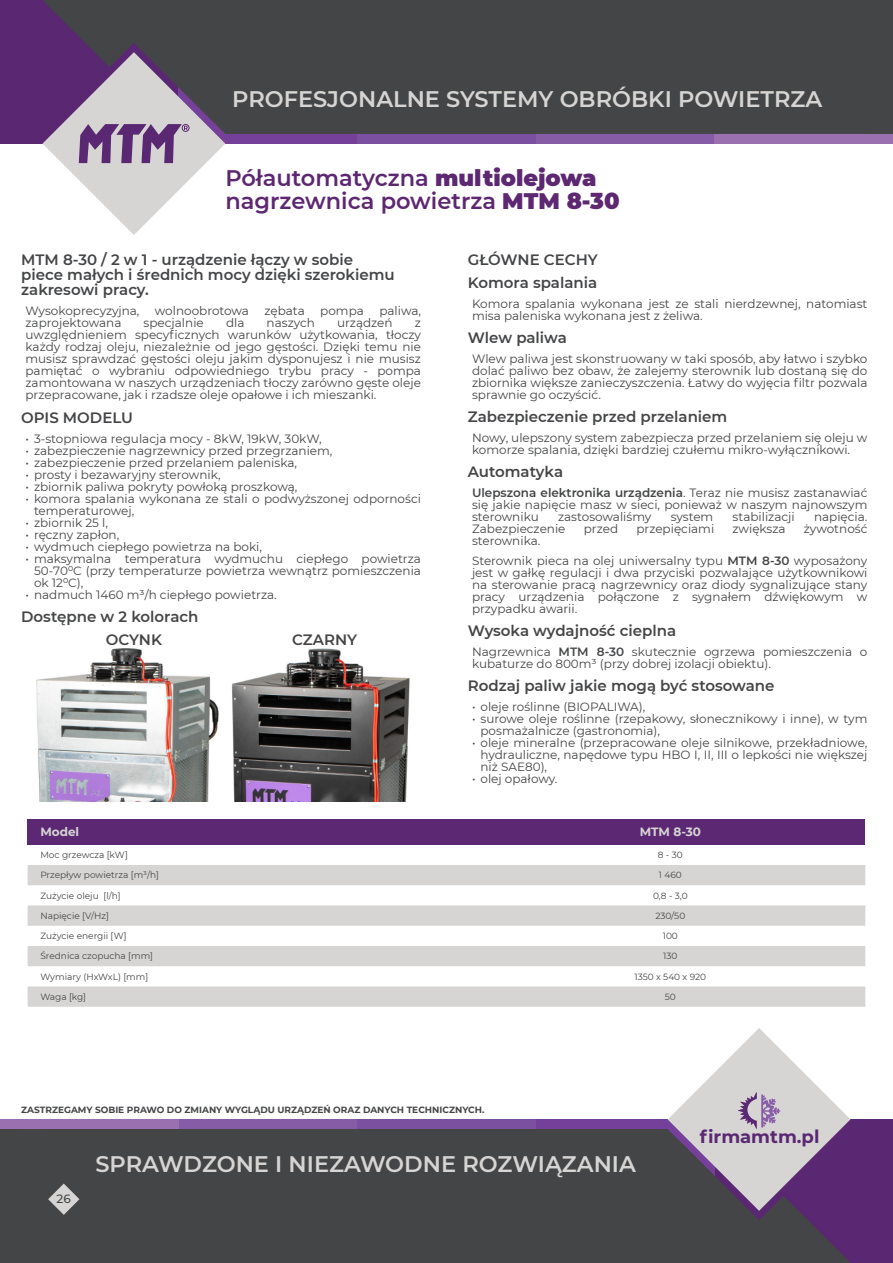
<style>
.page{position:relative;width:893px;height:1263px;background:#fff}
.page>*{position:absolute;margin:0;border:0;box-sizing:border-box;transform-origin:0 0}
.t1{font:600 22.5px "Montserrat";color:#d6d5d3}
.t2{font:600 22.5px/22.5px "Montserrat";color:#5d2772}
.t3{font:700 18px "Montserrat";color:#5a2873}
.t4{font:600 15px/15px "Montserrat";color:#444547}
.t5{font:12px/12px "Montserrat";color:#444547;text-align:justify}
.t6{font:700 12px "Montserrat";color:#d6d5d3}
.t7{font:500 12px "Montserrat";color:#444547}
.t8{font:9px "Montserrat";color:#444547}
.t9{font:700 9px "Montserrat";color:#444547}
.s1{font-weight:900}
.s2{font-weight:600}
</style>
<div class="page">
<div style="left:0;top:0;width:893px;height:144px;background:#5a2873"></div>
<div style="left:0;top:1119px;width:893px;height:144px;background:#5a2873"></div>
<div style="left:357px;top:0;width:179px;height:144px;background:#7c50a0"></div>
<div style="left:357px;top:1119px;width:179px;height:144px;background:#7c50a0"></div>
<div style="left:536px;top:0;width:178px;height:144px;background:#875ca6"></div>
<div style="left:179px;top:1119px;width:178px;height:144px;background:#875ca6"></div>
<div style="left:714px;top:0;width:179px;height:144px;background:#9a70b0"></div>
<svg style="left:0;top:1119px;width:179px;height:144px;background:#6b5876"></svg>
<div style="left:179px;top:0;width:178px;height:144px;background:#754099"></div>
<div style="left:536px;top:1119px;width:178px;height:144px;background:#754099"></div>
<svg style="left:43px;top:134px;width:182px;height:101px"></svg>
<svg style="left:52px;top:0;width:841px;height:134px;background:#545158"></svg>
<svg style="left:42px;top:0;width:838px;height:121px;background:#4c4a50"></svg>
<div style="left:13px;top:1142px;width:838px;height:121px;background:#444547"></div>
<div style="left:43px;top:1129px;width:625px;height:91px;background:#444547"></div>
<svg style="left:48px;top:1183px;width:31px;height:32px"></svg>
<svg style="left:668px;top:1028px;width:182px;height:183px"></svg>
<img style="left:36px;top:649px;width:374px;height:152px">
<div style="left:28px;top:819px;width:837px;height:26px;background:#5c2874"></div>
<svg style="left:28px;top:865px;width:837px;height:142px;fill:#d6d5d3"></svg>
<h1 class="t1" style="left:232px;top:85px;width:591px">PROFESJONALNE SYSTEMY OBRÓBKI POWIETRZA</h1>
<h1 class="t2" style="left:225px;top:167px;width:396px">Półautomatyczna <span class="s1">multiolejowa </span>nagrzewnica powietrza <span class="s1">MTM 8-30</span></h1>
<p class="t4" style="left:21px;top:252px;width:333px">MTM 8-30 / 2 w 1 - urządzenie łączy w sobie</p>
<p class="t4" style="left:468px;top:252px;width:131px">GŁÓWNE CECHY</p>
<p class="t4" style="left:21px;top:267px;width:375px">piece małych i średnich mocy dzięki szerokiemu zakresowi pracy.</p>
<p class="t4" style="left:468px;top:275px;width:131px">Komora spalania</p>
<p class="t4" style="left:468px;top:330px;width:101px">Wlew paliwa</p>
<p class="t5" style="left:472px;top:298px;width:397px">Komora spalania wykonana jest ze stali nierdzewnej, natomiast misa paleniska wykonana jest z żeliwa.</p>
<p class="t5" style="left:472px;top:353px;width:397px">Wlew paliwa jest skonstruowany w taki sposób, aby łatwo i szybko dolać paliwo bez obaw, że zalejemy sterownik lub dostaną się do zbiornika większe zanieczyszczenia. Łatwy do wyjęcia filtr pozwala sprawnie go oczyścić.</p>
<p class="t5" style="left:472px;top:432px;width:397px">Nowy, ulepszony system zabezpiecza przed przelaniem się oleju w komorze spalania, dzięki bardziej czułemu mikro-wyłącznikowi.</p>
<p class="t5" style="left:472px;top:487px;width:397px"><span class="s2">Ulepszona elektronika urządzenia</span>. Teraz nie musisz zastanawiać się jakie napięcie masz w sieci, ponieważ w naszym najnowszym sterowniku</p>
<p class="t5" style="left:26px;top:305px;width:115px">Wysokoprecyzyjna,</p>
<p class="t5" style="left:155px;top:305px;width:96px">wolnoobrotowa</p>
<p class="t5" style="left:264px;top:305px;width:42px">zębata</p>
<p class="t5" style="left:320px;top:305px;width:45px">pompa</p>
<p class="t5" style="left:379px;top:305px;width:43px">paliwa,</p>
<p class="t5" style="left:26px;top:317px;width:97px">zaprojektowana</p>
<p class="t5" style="left:144px;top:317px;width:62px">specjalnie</p>
<p class="t5" style="left:226px;top:317px;width:20px">dla</p>
<p class="t5" style="left:267px;top:317px;width:50px">naszych</p>
<p class="t5" style="left:337px;top:317px;width:57px">urządzeń</p>
<p class="t5" style="left:26px;top:317px;width:397px;text-indent:389px">z uwzględnieniem specyficznych warunków użytkowania, tłoczy każdy rodzaj oleju, niezależnie od jego gęstości. Dzięki temu nie musisz sprawdzać gęstości oleju jakim dysponujesz i nie musisz pamiętać o wybraniu odpowiedniego trybu pracy - pompa zamontowana w naszych urządzeniach tłoczy zarówno gęste oleje przepracowane, jak i rzadsze oleje opałowe i ich mieszanki.</p>
<p class="t4" style="left:21px;top:410px;width:113px">OPIS MODELU</p>
<p class="t4" style="left:468px;top:409px;width:261px">Zabezpieczenie przed przelaniem</p>
<p class="t5" style="left:26px;top:433px;width:298px">• 3-stopniowa regulacja mocy - 8kW, 19kW, 30kW,</p>
<p class="t5" style="left:26px;top:445px;width:308px">• zabezpieczenie nagrzewnicy przed przegrzaniem,</p>
<p class="t5" style="left:26px;top:457px;width:273px">• zabezpieczenie przed przelaniem paleniska,</p>
<p class="t5" style="left:26px;top:469px;width:197px">• prosty i bezawaryjny sterownik,</p>
<p class="t5" style="left:26px;top:481px;width:273px">• zbiornik paliwa pokryty powłoką proszkową,</p>
<p class="t5" style="left:34px;top:493px;width:388px;text-indent:-9px">• komora spalania wykonana ze stali o podwyższonej odporności temperaturowej,</p>
<p class="t5" style="left:26px;top:517px;width:84px">• zbiornik 25 l,</p>
<p class="t5" style="left:26px;top:529px;width:95px">• ręczny zapłon,</p>
<p class="t5" style="left:26px;top:541px;width:238px">• wydmuch ciepłego powietrza na boki,</p>
<p class="t5" style="left:34px;top:553px;width:388px;text-indent:-9px">• maksymalna temperatura wydmuchu ciepłego powietrza 50-70⁰C (przy temperaturze powietrza wewnątrz pomieszczenia ok 12⁰C),</p>
<p class="t5" style="left:26px;top:589px;width:253px">• nadmuch 1460 m³/h ciepłego powietrza.</p>
<p class="t4" style="left:468px;top:464px;width:97px">Automatyka</p>
<p class="t5" style="left:558px;top:511px;width:95px">zastosowaliśmy</p>
<p class="t5" style="left:671px;top:511px;width:44px">system</p>
<p class="t5" style="left:733px;top:511px;width:64px">stabilizacji</p>
<p class="t5" style="left:814px;top:511px;width:55px">napięcia.</p>
<p class="t5" style="left:472px;top:523px;width:95px">Zabezpieczenie</p>
<p class="t5" style="left:584px;top:523px;width:36px">przed</p>
<p class="t5" style="left:636px;top:523px;width:79px">przepięciami</p>
<p class="t5" style="left:732px;top:523px;width:55px">zwiększa</p>
<p class="t5" style="left:804px;top:523px;width:65px">żywotność</p>
<p class="t5" style="left:472px;top:530px;width:397px;line-height:20.4px">sterownika.<br>Sterownik pieca na olej uniwersalny typu <span class="s2">MTM 8-30</span> wyposażony</p>
<p class="t5" style="left:472px;top:567px;width:397px">jest w gałkę regulacji i dwa przyciski pozwalające użytkownikowi na sterowanie pracą nagrzewnicy oraz diody sygnalizujące stany pracy urządzenia połączone z sygnałem dźwiękowym w przypadku awarii.</p>
<p class="t5" style="left:472px;top:646px;width:397px">Nagrzewnica <span class="s2">MTM 8-30</span> skutecznie ogrzewa pomieszczenia o kubaturze do 800m³ (przy dobrej izolacji obiektu).</p>
<p class="t4" style="left:106px;top:605px;width:94px;line-height:22.6px;text-indent:-85px">Dostępne w 2 kolorach<br>OCYNK</p>
<p class="t4" style="left:468px;top:623px;width:210px">Wysoka wydajność cieplna</p>
<p class="t4" style="left:292px;top:632px;width:67px">CZARNY</p>
<p class="t4" style="left:468px;top:678px;width:308px">Rodzaj paliw jakie mogą być stosowane</p>
<p class="t5" style="left:472px;top:701px;width:175px">• oleje roślinne (BIOPALIWA),</p>
<p class="t5" style="left:480px;top:713px;width:388px;text-indent:-9px">• surowe oleje roślinne (rzepakowy, słonecznikowy i inne), w tym posmażalnicze (gastronomia),</p>
<p class="t5" style="left:480px;top:737px;width:388px;text-indent:-9px">• oleje mineralne (przepracowane oleje silnikowe, przekładniowe, hydrauliczne, napędowe typu HBO I, II, III o lepkości nie większej niż SAE80),</p>
<p class="t5" style="left:472px;top:773px;width:87px">• olej opałowy.</p>
<p class="t6" style="left:40px;top:825px;width:40px">Model</p>
<p class="t6" style="left:640px;top:825px;width:63px">MTM 8-30</p>
<p class="t8" style="left:40px;top:849px;width:89px">Moc grzewcza [kW]</p>
<p class="t8" style="left:658px;top:849px;width:26px">8-30</p>
<p class="t8" style="left:40px;top:870px;width:120px">Przepływ powietrza [m³/h]</p>
<p class="t8" style="left:659px;top:870px;width:24px">1 460</p>
<p class="t8" style="left:40px;top:890px;width:82px">Zużycie oleju [l/h]</p>
<p class="t8" style="left:653px;top:890px;width:36px">0,8 - 3,0</p>
<p class="t8" style="left:40px;top:910px;width:70px">Napięcie [V/Hz]</p>
<p class="t8" style="left:655px;top:910px;width:32px">230/50</p>
<p class="t8" style="left:40px;top:930px;width:88px">Zużycie energii [W]</p>
<p class="t8" style="left:663px;top:930px;width:17px">100</p>
<p class="t8" style="left:40px;top:951px;width:114px">Średnica czopucha [mm]</p>
<p class="t8" style="left:663px;top:951px;width:16px">130</p>
<p class="t8" style="left:40px;top:971px;width:109px">Wymiary (HxWxL) [mm]</p>
<p class="t8" style="left:634px;top:971px;width:73px">1350 x 540 x 920</p>
<p class="t8" style="left:40px;top:991px;width:47px">Waga [kg]</p>
<p class="t8" style="left:665px;top:991px;width:13px">50</p>
<p class="t9" style="left:21px;top:1104px;width:465px">ZASTRZEGAMY SOBIE PRAWO DO ZMIANY WYGLĄDU URZĄDZEŃ ORAZ DANYCH TECHNICZNYCH.</p>
<p class="t7" style="left:57px;top:1192px;width:16px">26</p>
<h1 class="t1" style="left:95px;top:1150px;width:542px">SPRAWDZONE I NIEZAWODNE ROZWIĄZANIA</h1>
<h2 class="t3" style="left:700px;top:1126px;width:121px">firmamtm.pl</h2>
</div>
